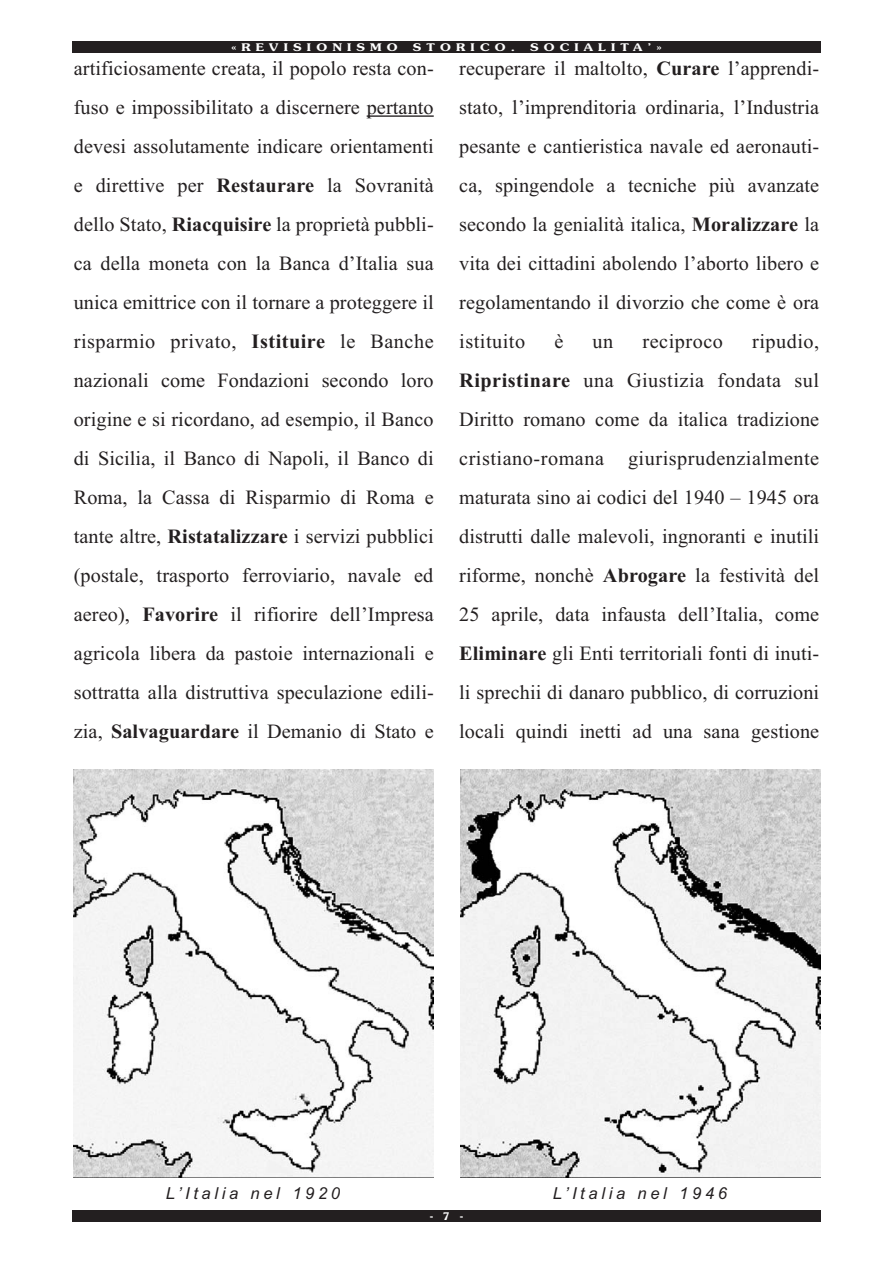
<style>
.page{position:relative;width:893px;height:1263px;background:#fff}
.page>*{position:absolute;margin:0;border:0;box-sizing:border-box;transform-origin:0 0}
.t1{font:20.25px/39px "Times New Roman";letter-spacing:.005em;color:#231f20;text-align:justify}
.t2{font:20.25px "Times New Roman";letter-spacing:.025em;color:#231f20}
.t3{font:italic 16.5px "Arial";letter-spacing:.22em;color:#231f20}
.t4{font:600 10.5px "Souvenir";letter-spacing:.41em;color:#fff;scale:1.2 1}
.t5{font:600 10.5px "Souvenir";letter-spacing:.41em;color:#fff}
.s1{font-weight:700}
</style>
<div class="page">
<hr style="left:367px;top:115px;width:67px;height:2px;background:#231f20">
<div style="left:72px;top:41px;width:749px;height:12px;background:#231f20"></div>
<div style="left:72px;top:1210px;width:749px;height:11px;background:#231f20"></div>
<img style="left:74px;top:769px;width:359px;height:408px">
<img style="left:460px;top:770px;width:360px;height:407px">
<p class="t4" style="left:231px;top:41px;width:140px">«REVISIONISMO</p>
<p class="t4" style="left:413px;top:41px;width:87px">STORICO.</p>
<p class="t4" style="left:530px;top:41px;width:111px">SOCIALITA’»</p>
<p class="t1" style="left:74px;top:49px;width:362px">artificiosamente creata, il popolo resta con&shy;fuso e impossibilitato a discernere pertanto devesi assolutamente indicare orientamenti e direttive per <span class="s1">Restaurare</span> la Sovranità dello Stato, <span class="s1">Riacquisire</span> la proprietà pubbli&shy;ca della moneta con la Banca d’Italia sua unica emittrice con il tornare a proteggere il risparmio privato, <span class="s1">Istituire</span> le Banche nazionali come Fondazioni secondo loro origine e si ricordano, ad esempio, il Banco di Sicilia, il Banco di Napoli, il Banco di Roma, la Cassa di Risparmio di Roma e tante altre, <span class="s1">Ristatalizzare</span> i servizi pubblici (postale, trasporto ferroviario, navale ed aereo), <span class="s1">Favorire</span> il rifiorire dell’Impresa agricola libera da pastoie internazionali e sottratta alla distruttiva speculazione edili&shy;zia, <span class="s1">Salvaguardare</span> il Demanio di Stato e</p>
<p class="t1" style="left:459px;top:49px;width:362px">recuperare il maltolto, <span class="s1">Curare</span> l’apprendi&shy;stato, l’imprenditoria ordinaria, l’Industria pesante e cantieristica navale ed aeronauti&shy;ca, spingendole a tecniche più avanzate secondo la genialità italica, <span class="s1">Moralizzare</span> la vita dei cittadini abolendo l’aborto libero e regolamentando il divorzio che come è ora istituito</p>
<p class="t1" style="left:459px;top:322px;width:362px;text-indent:293px">ripudio, <span class="s1">Ripristinare</span> una Giustizia fondata sul Diritto romano come da italica tradizione cristiano-romana giurisprudenzialmente maturata sino ai codici del 1940 – 1945 ora distrutti dalle malevoli, ingnoranti e inutili riforme, nonchè <span class="s1">Abrogare</span> la festività del 25 aprile, data infausta dell’Italia, come <span class="s1">Eliminare</span> gli Enti territoriali fonti di inuti&shy;li sprechii di danaro pubblico, di corruzioni locali quindi inetti ad una sana gestione</p>
<p class="t1" style="left:554px;top:322px;width:10px">è</p>
<p class="t1" style="left:592px;top:322px;width:22px">un</p>
<p class="t2" style="left:642px;top:329px;width:82px">reciproco</p>
<p class="t3" style="left:166px;top:1183px;width:176px">L’Italia nel 1920</p>
<p class="t3" style="left:553px;top:1183px;width:176px">L’Italia nel 1946</p>
<p class="t5" style="left:430px;top:1210px;width:35px">- 7 -</p>
</div>
